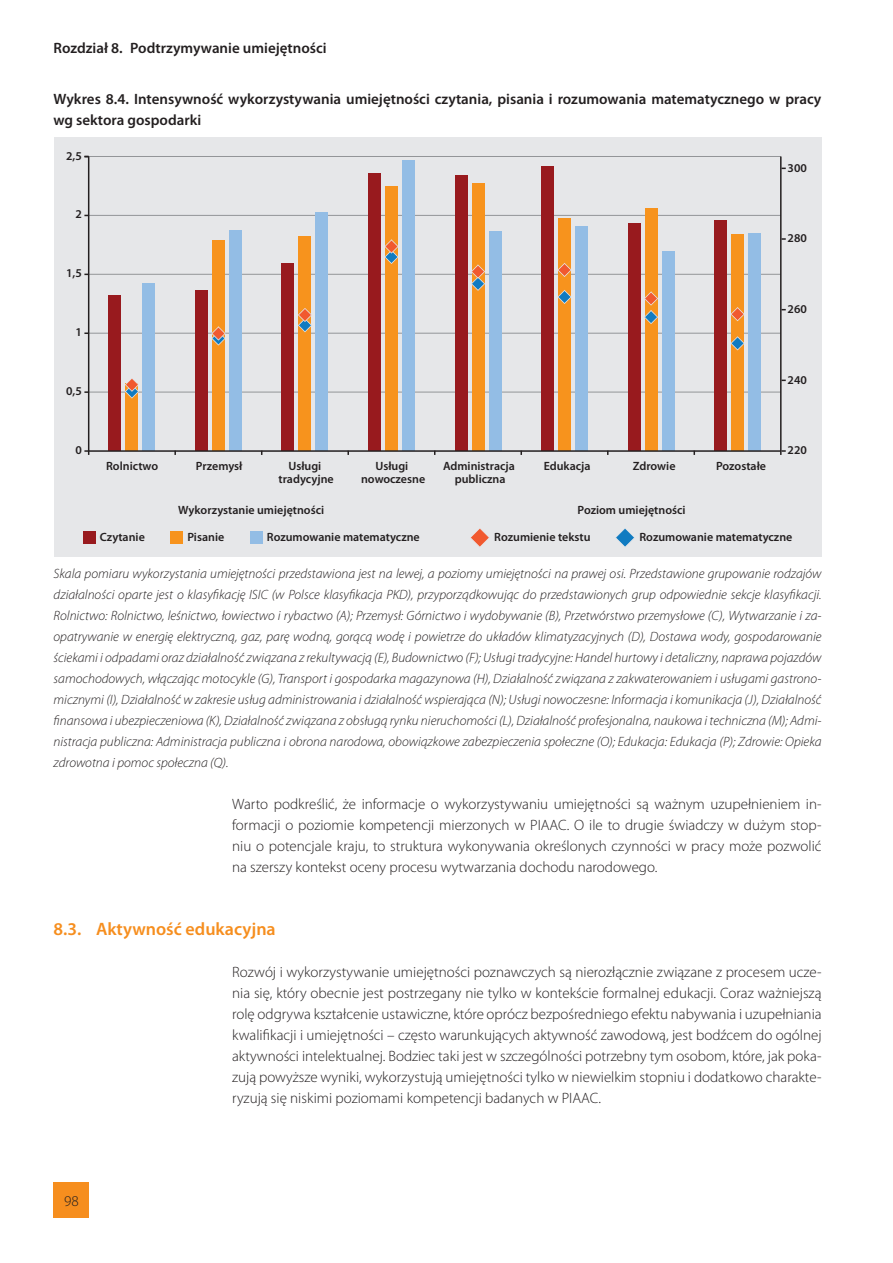
<style>
.page{position:relative;width:893px;height:1263px;background:#fff}
.page>*{position:absolute;margin:0;border:0;box-sizing:border-box;transform-origin:0 0}
.t1{font:600 18px "Myriad Pro";color:#f68e1e}
.t2{font:300 15px/21px "Myriad Pro";color:#231f20;text-align:justify}
.t3{font:600 15px/21px "Myriad Pro";color:#231f20}
.t4{font:italic 300 13.5px/21px "Myriad Pro";color:#231f20;text-align:justify}
.t5{font:600 12px/13.5px "Myriad Pro";color:#231f20;text-align:center}
</style>
<div class="page">
<div style="left:54px;top:1182px;width:35px;height:36px;background:#f68e1e"></div>
<div style="left:54px;top:137px;width:767px;height:420px;background:#e6e7e9"></div>
<hr style="left:89px;top:392px;width:692px;height:1px;background:#939598">
<hr style="left:89px;top:333px;width:692px;height:1px;background:#939598">
<hr style="left:89px;top:274px;width:692px;height:1px;background:#939598">
<hr style="left:89px;top:215px;width:692px;height:1px;background:#939598">
<hr style="left:89px;top:156px;width:692px;height:1px;background:#939598">
<div style="left:143px;top:283px;width:12px;height:168px;background:#93bde5"></div>
<div style="left:229px;top:231px;width:13px;height:220px;background:#93bde5"></div>
<div style="left:316px;top:212px;width:12px;height:239px;background:#93bde5"></div>
<div style="left:402px;top:160px;width:13px;height:291px;background:#93bde5"></div>
<div style="left:489px;top:231px;width:12px;height:220px;background:#93bde5"></div>
<div style="left:575px;top:227px;width:13px;height:224px;background:#93bde5"></div>
<div style="left:662px;top:252px;width:12px;height:199px;background:#93bde5"></div>
<div style="left:748px;top:234px;width:13px;height:217px;background:#93bde5"></div>
<div style="left:126px;top:383px;width:12px;height:68px;background:#f7931d"></div>
<div style="left:212px;top:240px;width:13px;height:211px;background:#f7931d"></div>
<div style="left:299px;top:236px;width:12px;height:215px;background:#f7931d"></div>
<div style="left:385px;top:187px;width:13px;height:264px;background:#f7931d"></div>
<div style="left:472px;top:183px;width:12px;height:268px;background:#f7931d"></div>
<div style="left:558px;top:218px;width:13px;height:233px;background:#f7931d"></div>
<div style="left:645px;top:208px;width:12px;height:243px;background:#f7931d"></div>
<div style="left:731px;top:235px;width:13px;height:216px;background:#f7931d"></div>
<div style="left:109px;top:296px;width:12px;height:155px;background:#981a1e"></div>
<div style="left:195px;top:290px;width:13px;height:161px;background:#981a1e"></div>
<div style="left:282px;top:263px;width:12px;height:188px;background:#981a1e"></div>
<div style="left:368px;top:173px;width:13px;height:278px;background:#981a1e"></div>
<div style="left:455px;top:175px;width:12px;height:276px;background:#981a1e"></div>
<div style="left:541px;top:167px;width:13px;height:284px;background:#981a1e"></div>
<div style="left:628px;top:223px;width:12px;height:228px;background:#981a1e"></div>
<div style="left:714px;top:220px;width:13px;height:231px;background:#981a1e"></div>
<svg style="left:558px;top:290px;width:13px;height:14px"></svg>
<svg style="left:731px;top:336px;width:13px;height:14px"></svg>
<svg style="left:125px;top:378px;width:14px;height:21px"></svg>
<svg style="left:211px;top:326px;width:15px;height:19px"></svg>
<svg style="left:298px;top:308px;width:14px;height:24px"></svg>
<svg style="left:385px;top:239px;width:13px;height:25px"></svg>
<svg style="left:471px;top:264px;width:14px;height:27px"></svg>
<svg style="left:557px;top:263px;width:15px;height:14px"></svg>
<svg style="left:644px;top:291px;width:14px;height:33px"></svg>
<svg style="left:731px;top:307px;width:13px;height:14px"></svg>
<hr style="left:780px;top:156px;width:2px;height:295px;background:#231f20">
<div style="left:250px;top:531px;width:13px;height:13px;background:#93bde5"></div>
<div style="left:170px;top:531px;width:13px;height:13px;background:#f7931d"></div>
<div style="left:83px;top:531px;width:12px;height:13px;background:#981a1e"></div>
<svg style="left:471px;top:528px;width:19px;height:19px"></svg>
<svg style="left:615px;top:528px;width:20px;height:19px"></svg>
<hr style="left:89px;top:450px;width:692px;height:2px;background:#231f20">
<hr style="left:88px;top:157px;width:1px;height:294px;background:#231f20">
<svg style="left:84px;top:450px;width:5px;height:5px"></svg>
<svg style="left:780px;top:450px;width:6px;height:5px"></svg>
<p class="t3" style="left:54px;top:37px;width:275px">Rozdział 8. Podtrzymywanie umiejętności</p>
<p class="t3" style="left:54px;top:88px;width:769px">Wykres 8.4. Intensywność wykorzystywania umiejętności czytania, pisania i rozumowania matematycznego w pracy wg sektora gospodarki</p>
<p class="t5" style="left:66px;top:149px;width:17px">2,5</p>
<p class="t5" style="left:75px;top:207px;width:8px">2</p>
<p class="t5" style="left:66px;top:266px;width:17px">1,5</p>
<p class="t5" style="left:75px;top:325px;width:8px">1</p>
<p class="t5" style="left:66px;top:384px;width:17px">0,5</p>
<p class="t5" style="left:788px;top:161px;width:21px">300</p>
<p class="t5" style="left:788px;top:231px;width:21px">280</p>
<p class="t5" style="left:788px;top:302px;width:21px">260</p>
<p class="t5" style="left:788px;top:373px;width:21px">240</p>
<p class="t5" style="left:75px;top:443px;width:8px">0</p>
<p class="t5" style="left:106px;top:458px;width:54px">Rolnictwo</p>
<p class="t5" style="left:196px;top:458px;width:48px">Przemysł</p>
<p class="t5" style="left:279px;top:458px;width:57px">Usługi tradycyjne</p>
<p class="t5" style="left:361px;top:458px;width:66px">Usługi nowoczesne</p>
<p class="t5" style="left:443px;top:458px;width:73px">Administracja</p>
<p class="t5" style="left:544px;top:458px;width:48px">Edukacja</p>
<p class="t5" style="left:633px;top:458px;width:44px">Zdrowie</p>
<p class="t5" style="left:716px;top:458px;width:51px">Pozostałe</p>
<p class="t5" style="left:455px;top:472px;width:52px">publiczna</p>
<p class="t5" style="left:178px;top:503px;width:147px">Wykorzystanie umiejętności</p>
<p class="t5" style="left:578px;top:503px;width:109px">Poziom umiejętności</p>
<p class="t5" style="left:788px;top:443px;width:21px">220</p>
<p class="t5" style="left:100px;top:530px;width:47px">Czytanie</p>
<p class="t5" style="left:187px;top:530px;width:38px">Pisanie</p>
<p class="t5" style="left:267px;top:530px;width:154px">Rozumowanie matematyczne</p>
<p class="t5" style="left:494px;top:530px;width:98px">Rozumienie tekstu</p>
<p class="t5" style="left:639px;top:530px;width:154px">Rozumowanie matematyczne</p>
<p class="t4" style="left:54px;top:563px;width:769px">Skala pomiaru wykorzystania umiejętności przedstawiona jest na lewej, a poziomy umiejętności na prawej osi. Przedstawione grupowanie rodzajów działalności oparte jest o klasyfikację ISIC (w Polsce klasyfikacja PKD), przyporządkowując do przedstawionych grup odpowiednie sekcje klasyfikacji.<br>Rolnictwo: Rolnictwo, leśnictwo, łowiectwo i rybactwo (A); Przemysł: Górnictwo i wydobywanie (B), Przetwórstwo przemysłowe (C), Wytwarzanie i za&shy;opatrywanie w energię elektryczną, gaz, parę wodną, gorącą wodę i powietrze do układów klimatyzacyjnych (D), Dostawa wody, gospodarowanie ściekami i odpadami oraz działalność związana z rekultywacją (E), Budownictwo (F); Usługi tradycyjne: Handel hurtowy i detaliczny, naprawa pojazdów samochodowych, włączając motocykle (G), Transport i gospodarka magazynowa (H), Działalność związana z zakwaterowaniem i usługami gastrono&shy;micznymi (I), Działalność w zakresie usług administrowania i działalność wspierająca (N); Usługi nowoczesne: Informacja i komunikacja (J), Działalność finansowa i ubezpieczeniowa (K), Działalność związana z obsługą rynku nieruchomości (L), Działalność profesjonalna, naukowa i techniczna (M); Admi&shy;nistracja publiczna: Administracja publiczna i obrona narodowa, obowiązkowe zabezpieczenia społeczne (O); Edukacja: Edukacja (P); Zdrowie: Opieka zdrowotna i pomoc społeczna (Q).</p>
<p class="t2" style="left:232px;top:793px;width:591px">Warto podkreślić, że informacje o wykorzystywaniu umiejętności są ważnym uzupełnieniem in&shy;formacji o poziomie kompetencji mierzonych w PIAAC. O ile to drugie świadczy w dużym stop&shy;niu o potencjale kraju, to struktura wykonywania określonych czynności w pracy może pozwolić na szerszy kontekst oceny procesu wytwarzania dochodu narodowego.</p>
<h1 class="t1" style="left:54px;top:917px;width:224px">8.3. Aktywność edukacyjna</h1>
<p class="t2" style="left:232px;top:961px;width:591px">Rozwój i wykorzystywanie umiejętności poznawczych są nierozłącznie związane z procesem ucze&shy;nia się, który obecnie jest postrzegany nie tylko w kontekście formalnej edukacji. Coraz ważniejszą rolę odgrywa kształcenie ustawiczne, które oprócz bezpośredniego efektu nabywania i uzupełniania kwalifikacji i umiejętności – często warunkujących aktywność zawodową, jest bodźcem do ogólnej aktywności intelektualnej. Bodziec taki jest w szczególności potrzebny tym osobom, które, jak poka&shy;zują powyższe wyniki, wykorzystują umiejętności tylko w niewielkim stopniu i dodatkowo charakte&shy;ryzują się niskimi poziomami kompetencji badanych w PIAAC.</p>
<p class="t2" style="left:64px;top:1190px;width:16px">98</p>
</div>
